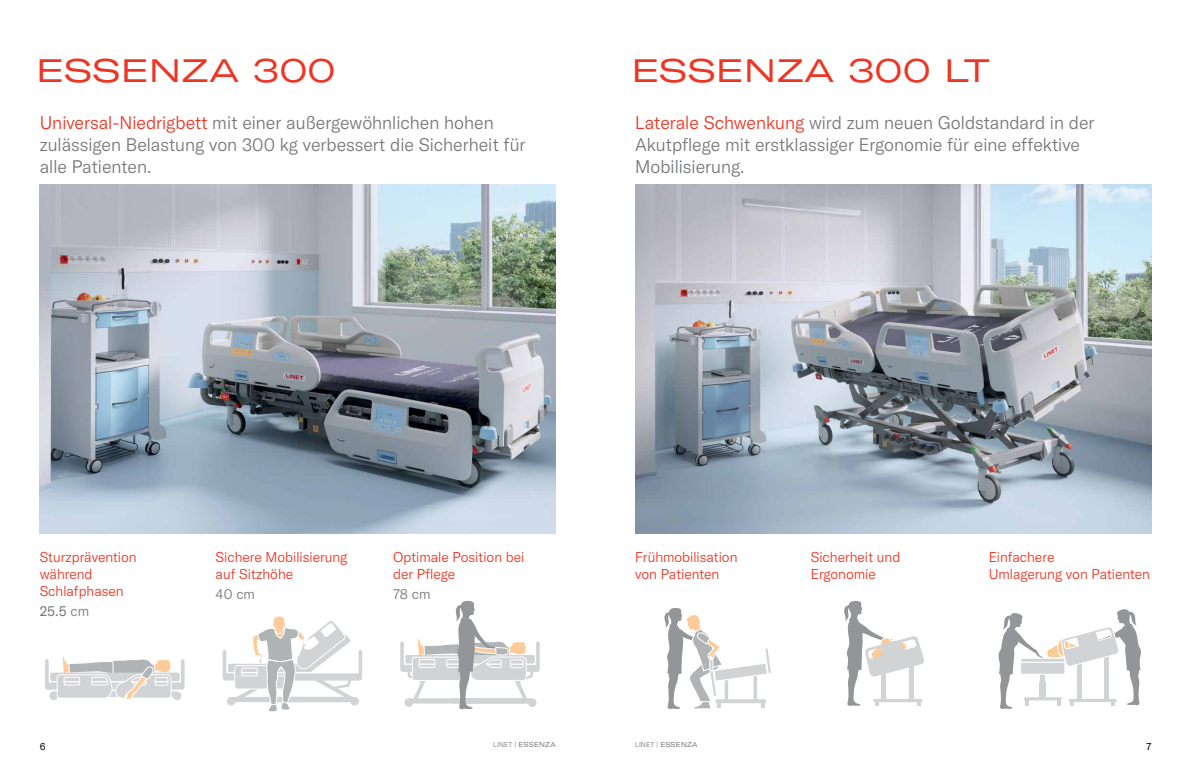
<style>
.page{position:relative;width:1191px;height:766px;background:#fff}
.page>*{position:absolute;margin:0;border:0;box-sizing:border-box;transform-origin:0 0}
.t1{font:32px "GT America Exp Rg";color:#ee3524}
.t2{font:300 18px/21.6px "GT America";color:#77787b}
.t3{font:300 14px/16.8px "GT America";color:#ee3524}
.t4{font:300 14px "GT America";color:#77787b}
.t5{font:14px "GT America";color:#77787b}
.t6{font:10px "GT America";color:#000}
.t7{font:expanded 7px "GT America";letter-spacing:.025em;color:#77787b}
.s1{color:#ee3524}
.s2{font-weight:300}
.s3{font-weight:300;font-stretch:normal}
</style>
<div class="page">
<img style="left:40px;top:185px;width:516px;height:348px">
<img style="left:635px;top:185px;width:516px;height:348px">
<svg style="left:998px;top:609px;width:143px;height:100px"></svg>
<svg style="left:664px;top:608px;width:107px;height:101px"></svg>
<svg style="left:844px;top:601px;width:80px;height:105px"></svg>
<svg style="left:223px;top:616px;width:139px;height:96px"></svg>
<svg style="left:45px;top:657px;width:140px;height:43px"></svg>
<svg style="left:400px;top:600px;width:140px;height:109px"></svg>
<h1 class="t1" style="left:36px;top:51px;width:301px">ESSENZA 300</h1>
<h1 class="t1" style="left:631px;top:51px;width:360px">ESSENZA 300 LT</h1>
<p class="t2" style="left:40px;top:112px;width:487px"><span class="s1">Universal-Niedrigbett</span> mit einer außergewöhnlichen hohen zulässigen Belastung von 300 kg verbessert die Sicherheit für alle Patienten.</p>
<p class="t2" style="left:635px;top:112px;width:461px"><span class="s1">Laterale Schwenkung</span> wird zum neuen Goldstandard in der<br>Akutpflege mit erstklassiger Ergonomie für eine effektive<br>Mobilisierung.</p>
<p class="t3" style="left:40px;top:549px;width:98px">Sturzprävention während<br>Schlafphasen</p>
<p class="t5" style="left:40px;top:602px;width:51px">25.5 <span class="s2">cm</span></p>
<p class="t3" style="left:216px;top:549px;width:133px">Sichere Mobilisierung auf Sitzhöhe</p>
<p class="t4" style="left:216px;top:585px;width:41px">40 cm</p>
<p class="t3" style="left:393px;top:549px;width:133px">Optimale Position bei der Pflege</p>
<p class="t4" style="left:393px;top:585px;width:39px">78 cm</p>
<p class="t3" style="left:635px;top:549px;width:104px">Frühmobilisation von Patienten</p>
<p class="t3" style="left:811px;top:549px;width:91px">Sicherheit und<br>Ergonomie</p>
<p class="t3" style="left:988px;top:549px;width:163px">Einfachere<br>Umlagerung von Patienten</p>
<p class="t6" style="left:40px;top:740px;width:7px">6</p>
<p class="t7" style="left:493px;top:740px;width:64px"><span class="s3">LINET |</span> ESSENZA</p>
<p class="t7" style="left:635px;top:740px;width:64px"><span class="s3">LINET |</span> ESSENZA</p>
<p class="t6" style="left:1146px;top:740px;width:6px">7</p>
</div>
